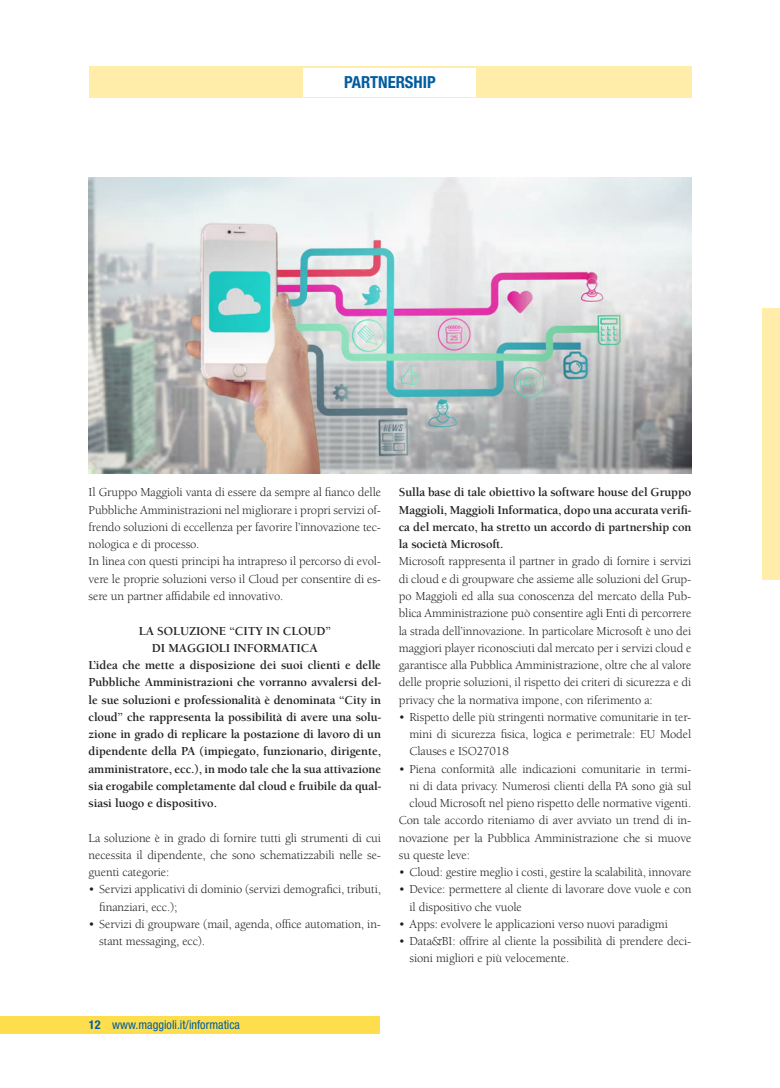
<style>
.page{position:relative;width:780px;height:1088px;background:#fff}
.page>*{position:absolute;margin:0;border:0;box-sizing:border-box;transform-origin:0 0}
.t1{font:700 condensed 16.62px "Helvetica Neue LT Std";color:#015d9f}
.t2{font:12.5px/17.2px "Berkeley Std";letter-spacing:-.01em;color:#231f20;text-align:justify}
.t3{font:700 12.5px/17.2px "Berkeley Std";letter-spacing:-.01em;color:#231f20;text-align:justify}
.t4{font:condensed 12.25px "Helvetica Neue LT Std";color:#015d9f}
.s1{font-weight:700}
</style>
<div class="page">
<div style="left:762px;top:308px;width:18px;height:271px;background:#ffeda9"></div>
<div style="left:0;top:1016px;width:379px;height:18px;background:#ffde4e"></div>
<div style="left:89px;top:66px;width:602px;height:32px;background:#ffeda9"></div>
<div style="left:304px;top:68px;width:172px;height:28px;background:#fff"></div>
<img style="left:89px;top:177px;width:602px;height:296px">
<p class="t1" style="left:344px;top:72px;width:93px">PARTNERSHIP</p>
<p class="t2" style="left:89px;top:484px;width:294px">Il Gruppo Maggioli vanta di essere da sempre al fianco delle Pubbliche Amministrazioni nel migliorare i propri servizi of&shy;frendo soluzioni di eccellenza per favorire l’innovazione tec&shy;nologica e di processo.</p>
<p class="t2" style="left:89px;top:553px;width:294px">In linea con questi principi ha intrapreso il percorso di evol&shy;vere le proprie soluzioni verso il Cloud per consentire di es&shy;sere un partner affidabile ed innovativo.</p>
<p class="t3" style="left:139px;top:622px;width:193px">LA SOLUZIONE “CITY IN CLOUD”</p>
<p class="t3" style="left:152px;top:639px;width:167px">DI MAGGIOLI INFORMATICA</p>
<p class="t3" style="left:89px;top:657px;width:294px">L’idea che mette a disposizione dei suoi clienti e delle Pubbliche Amministrazioni che vorranno avvalersi del&shy;le sue soluzioni e professionalità è denominata “City in cloud” che rappresenta la possibilità di avere una solu&shy;zione in grado di replicare la postazione di lavoro di un dipendente della PA (impiegato, funzionario, dirigente, amministratore, ecc.), in modo tale che la sua attivazione sia erogabile completamente dal cloud e fruibile da qual&shy;siasi luogo e dispositivo.</p>
<p class="t2" style="left:89px;top:829px;width:294px">La soluzione è in grado di fornire tutti gli strumenti di cui necessita il dipendente, che sono schematizzabili nelle se&shy;guenti categorie:</p>
<p class="t2" style="left:99px;top:881px;width:283px;text-indent:-11px">• Servizi applicativi di dominio (servizi demografici, tributi, finanziari, ecc.);</p>
<p class="t2" style="left:99px;top:915px;width:283px;text-indent:-11px">• Servizi di groupware (mail, agenda, office automation, in&shy;stant messaging, ecc).</p>
<p class="t3" style="left:399px;top:484px;width:294px">Sulla base di tale obiettivo la software house del Gruppo Maggioli, Maggioli Informatica, dopo una accurata verifi&shy;ca del mercato, ha stretto un accordo di partnership con la società Microsoft.</p>
<p class="t2" style="left:399px;top:553px;width:294px">Microsoft rappresenta il partner in grado di fornire i servizi di cloud e di groupware che assieme alle soluzioni del Grup&shy;po Maggioli ed alla sua conoscenza del mercato della Pub&shy;blica Amministrazione può consentire agli Enti di percorrere la strada dell’innovazione. In particolare Microsoft è uno dei maggiori player riconosciuti dal mercato per i servizi cloud e garantisce alla Pubblica Amministrazione, oltre che al valore delle proprie soluzioni, il rispetto dei criteri di sicurezza e di privacy che la normativa impone, con riferimento a:</p>
<p class="t2" style="left:409px;top:708px;width:283px;text-indent:-11px">• Rispetto delle più stringenti normative comunitarie in ter&shy;mini di sicurezza fisica, logica e perimetrale: EU Model Clauses e ISO27018</p>
<p class="t2" style="left:409px;top:760px;width:283px;text-indent:-11px">• Piena conformità alle indicazioni comunitarie in termi&shy;ni di data privacy. Numerosi clienti della PA sono già sul cloud Microsoft nel pieno rispetto delle normative vigenti.</p>
<p class="t2" style="left:399px;top:812px;width:294px">Con tale accordo riteniamo di aver avviato un trend di in&shy;novazione per la Pubblica Amministrazione che si muove su queste leve:</p>
<p class="t2" style="left:399px;top:864px;width:294px">• Cloud: gestire meglio i costi, gestire la scalabilità, innovare</p>
<p class="t2" style="left:409px;top:881px;width:283px;text-indent:-11px">• Device: permettere al cliente di lavorare dove vuole e con il dispositivo che vuole</p>
<p class="t2" style="left:399px;top:915px;width:270px">• Apps: evolvere le applicazioni verso nuovi paradigmi</p>
<p class="t2" style="left:409px;top:933px;width:283px;text-indent:-11px">• Data&amp;BI: offrire al cliente la possibilità di prendere deci&shy;sioni migliori e più velocemente.</p>
<p class="t4" style="left:89px;top:1018px;width:153px"><span class="s1">12</span> www.maggioli.it/informatica</p>
</div>
